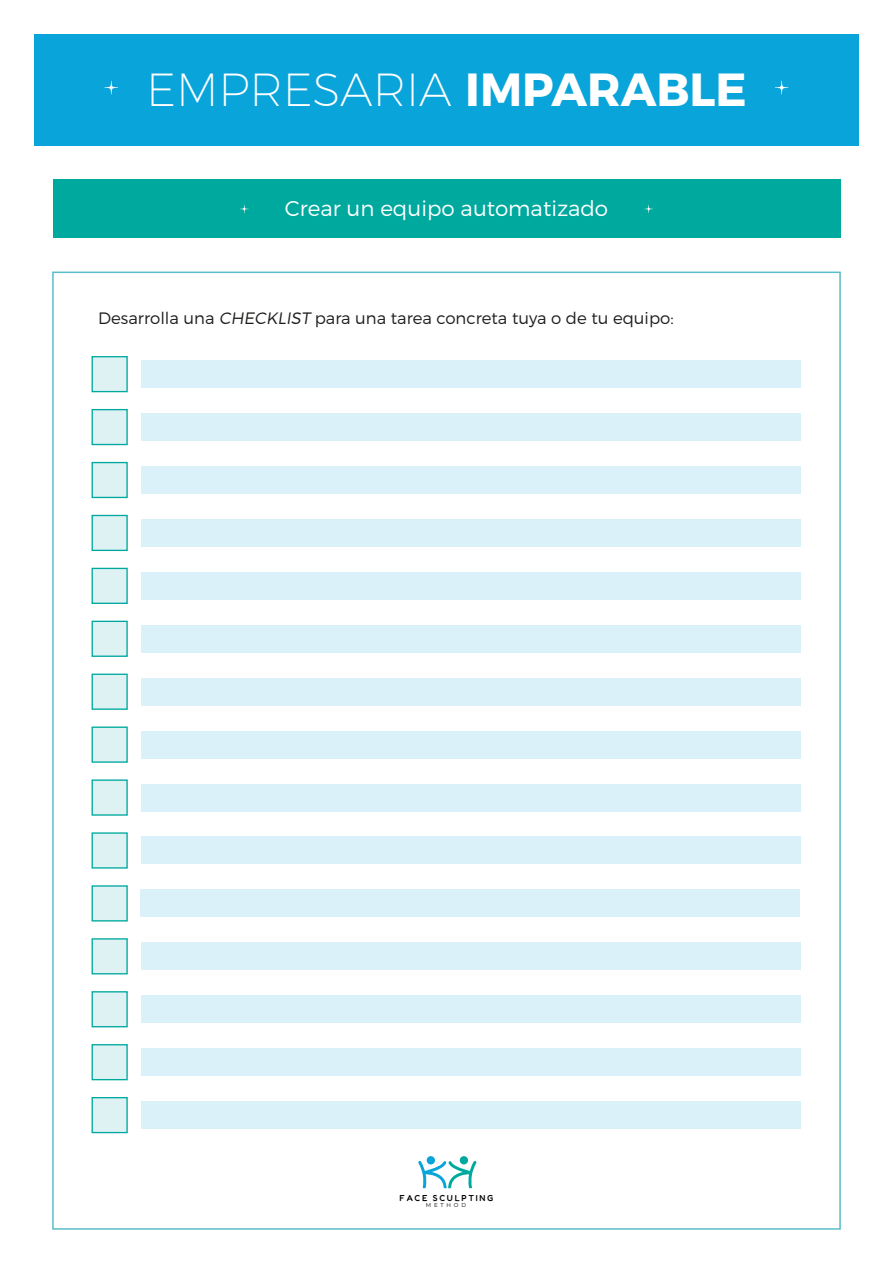
<style>
.page{position:relative;width:893px;height:1263px;background:#fff}
.page>*{position:absolute;margin:0;border:0;box-sizing:border-box;transform-origin:0 0}
.t1{font:46.35px "Trueno Ult Lt";color:#fff}
.t2{font:21.45px "Trueno Lt";color:#fff}
.t3{font:16.5px "Trueno Lt";color:#1d1d1b}
.t4{font:300 8.7px "Fredoka";letter-spacing:.2em;color:#000}
.t5{font:5.55px "Montserrat";letter-spacing:.5em;color:#000}
.s1{font-family:"Trueno Bd"}
.s2{font-family:"Trueno Lt It"}
</style>
<div class="page">
<div style="left:53px;top:180px;width:787px;height:58px;background:#00a99e"></div>
<div style="left:141px;top:360px;width:660px;height:28px;background:#daf1f9"></div>
<div style="left:141px;top:413px;width:660px;height:28px;background:#daf1f9"></div>
<div style="left:141px;top:466px;width:660px;height:28px;background:#daf1f9"></div>
<div style="left:141px;top:519px;width:660px;height:28px;background:#daf1f9"></div>
<div style="left:141px;top:572px;width:660px;height:28px;background:#daf1f9"></div>
<div style="left:141px;top:625px;width:660px;height:28px;background:#daf1f9"></div>
<div style="left:141px;top:678px;width:660px;height:28px;background:#daf1f9"></div>
<div style="left:141px;top:731px;width:660px;height:28px;background:#daf1f9"></div>
<div style="left:141px;top:784px;width:660px;height:27px;background:#daf1f9"></div>
<div style="left:141px;top:836px;width:660px;height:28px;background:#daf1f9"></div>
<div style="left:141px;top:889px;width:659px;height:28px;background:#daf1f9"></div>
<div style="left:141px;top:942px;width:660px;height:28px;background:#daf1f9"></div>
<div style="left:141px;top:995px;width:660px;height:28px;background:#daf1f9"></div>
<div style="left:141px;top:1048px;width:660px;height:28px;background:#daf1f9"></div>
<div style="left:141px;top:1101px;width:660px;height:28px;background:#daf1f9"></div>
<div style="left:92px;top:357px;width:35px;height:35px;background:#def2f4"></div>
<div style="left:92px;top:356px;width:36px;height:36px;border:1px solid #00a99e"></div>
<div style="left:92px;top:410px;width:35px;height:34px;background:#def2f4"></div>
<div style="left:92px;top:409px;width:36px;height:36px;border:1px solid #00a99e"></div>
<div style="left:92px;top:463px;width:35px;height:34px;background:#def2f4"></div>
<div style="left:92px;top:462px;width:36px;height:36px;border:1px solid #00a99e"></div>
<div style="left:92px;top:515px;width:35px;height:35px;background:#def2f4"></div>
<div style="left:92px;top:515px;width:36px;height:36px;border:1px solid #00a99e"></div>
<div style="left:92px;top:568px;width:35px;height:35px;background:#def2f4"></div>
<div style="left:92px;top:568px;width:36px;height:36px;border:1px solid #00a99e"></div>
<div style="left:92px;top:621px;width:35px;height:35px;background:#def2f4"></div>
<div style="left:92px;top:621px;width:36px;height:36px;border:1px solid #00a99e"></div>
<div style="left:92px;top:674px;width:35px;height:35px;background:#def2f4"></div>
<div style="left:92px;top:674px;width:36px;height:36px;border:1px solid #00a99e"></div>
<div style="left:92px;top:727px;width:35px;height:35px;background:#def2f4"></div>
<div style="left:92px;top:726px;width:36px;height:37px;border:1px solid #00a99e"></div>
<div style="left:92px;top:780px;width:35px;height:35px;background:#def2f4"></div>
<div style="left:92px;top:779px;width:36px;height:37px;border:1px solid #00a99e"></div>
<div style="left:92px;top:833px;width:35px;height:35px;background:#def2f4"></div>
<div style="left:92px;top:832px;width:36px;height:37px;border:1px solid #00a99e"></div>
<div style="left:92px;top:886px;width:35px;height:35px;background:#def2f4"></div>
<div style="left:92px;top:885px;width:36px;height:36px;border:1px solid #00a99e"></div>
<div style="left:92px;top:939px;width:35px;height:35px;background:#def2f4"></div>
<div style="left:92px;top:938px;width:36px;height:36px;border:1px solid #00a99e"></div>
<div style="left:92px;top:992px;width:35px;height:35px;background:#def2f4"></div>
<div style="left:92px;top:991px;width:36px;height:36px;border:1px solid #00a99e"></div>
<div style="left:92px;top:1045px;width:35px;height:35px;background:#def2f4"></div>
<div style="left:92px;top:1044px;width:36px;height:36px;border:1px solid #00a99e"></div>
<div style="left:92px;top:1098px;width:35px;height:34px;background:#def2f4"></div>
<div style="left:92px;top:1097px;width:36px;height:36px;border:1px solid #00a99e"></div>
<div style="left:427px;top:1156px;width:8px;height:8px;background:#09a4da;border-radius:50%"></div>
<svg style="left:418px;top:1161px;width:59px;height:27px"></svg>
<div style="left:460px;top:1156px;width:8px;height:8px;background:#00a99e;border-radius:50%"></div>
<svg style="left:240px;top:205px;width:9px;height:8px"></svg>
<svg style="left:644px;top:205px;width:9px;height:8px"></svg>
<div style="left:34px;top:34px;width:825px;height:112px;background:#09a4da"></div>
<svg style="left:105px;top:81px;width:13px;height:13px"></svg>
<svg style="left:775px;top:81px;width:13px;height:13px"></svg>
<h1 class="t1" style="left:146px;top:61px;width:602px">EMPRESARIA <span class="s1">IMPARABLE</span></h1>
<h2 class="t2" style="left:285px;top:196px;width:325px">Crear un equipo automatizado</h2>
<p class="t3" style="left:98px;top:308px;width:577px">Desarrolla una <span class="s2">CHECKLIST</span> para una tarea concreta tuya o de tu equipo:</p>
<p class="t4" style="left:399px;top:1192px;width:95px">FACE SCULPTING</p>
<p class="t5" style="left:426px;top:1202px;width:42px">METHOD</p>
</div>
